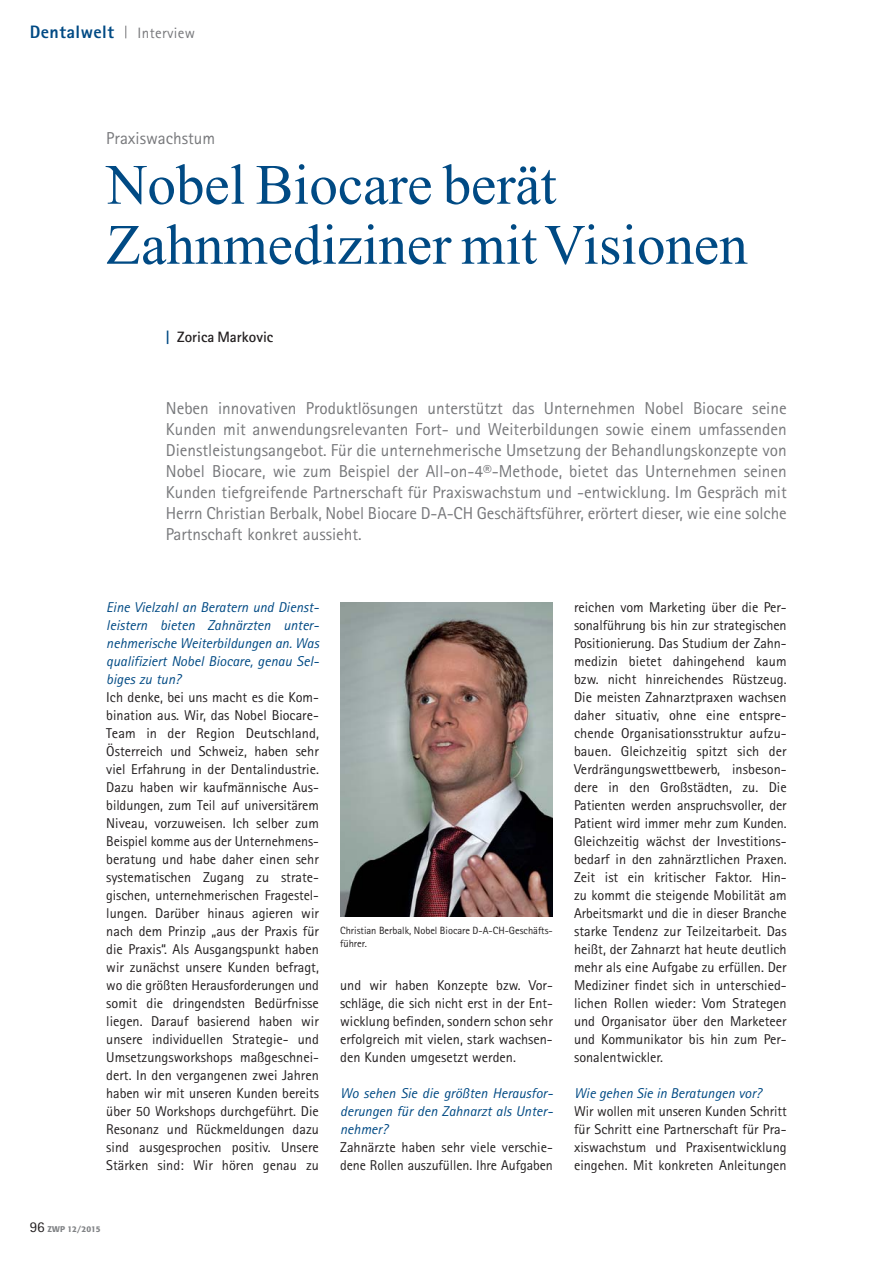
<style>
.page{position:relative;width:893px;height:1263px;background:#fff}
.page>*{position:absolute;margin:0;border:0;box-sizing:border-box;transform-origin:0 0}
.t1{font:57px/60px "Times New Roman";color:#004a84}
.t2{font:800 18px "Rotis Sans Serif";letter-spacing:.025em;color:#004a84}
.t3{font:17.25px/21px "Rotis Sans Serif";color:#77787b;text-align:justify}
.t4{font:700 15px "Rotis Sans Serif";color:#231f20}
.t5{font:15px "Rotis Sans Serif";letter-spacing:.025em;color:#77787b}
.t6{font:14.25px/18px "Rotis Sans Serif";color:#231f20;text-align:justify}
.t7{font:italic 14.25px/18px "Rotis Sans Serif";color:#004a84;text-align:justify}
.t8{font:10.5px/13.5px "Rotis Sans Serif";color:#231f20}
.t9{font:500 8.25px "Formata";letter-spacing:-.005em;color:#808285}
.s1{color:#004a84}
.s2{font-family:"Rotis Sans Serif";font-weight:400;font-size:15px;color:#231f20}
</style>
<div class="page">
<svg style="left:125px;top:26px;width:1px;height:12px"></svg>
<img style="left:340px;top:602px;width:213px;height:315px">
<p class="t2" style="left:30px;top:26px;width:86px">Dentalwelt</p>
<p class="t5" style="left:138px;top:28px;width:59px">Interview</p>
<p class="t3" style="left:106px;top:129px;width:111px">Praxiswachstum</p>
<h1 class="t1" style="left:106px;top:160px;width:643px">Nobel Biocare berät<br>Zahnmediziner mit Visionen</h1>
<p class="t4" style="left:166px;top:331px;width:109px"><span class="s1">|</span> Zorica Markovic</p>
<p class="t3" style="left:166px;top:399px;width:622px">Neben innovativen Produktlösungen unterstützt das Unternehmen Nobel Biocare seine Kunden mit anwendungsrelevanten Fort- und Weiterbildungen sowie einem umfassenden Dienstleistungsangebot. Für die unternehmerische Umsetzung der Behandlungskonzepte von Nobel Biocare, wie zum Beispiel der All-on-4®-Methode, bietet das Unternehmen seinen Kunden tiefgreifende Partnerschaft für Praxiswachstum und -entwicklung. Im Gespräch mit Herrn Christian Berbalk, Nobel Biocare D-A-CH Geschäftsführer, erörtert dieser, wie eine solche Partnschaft konkret aussieht.</p>
<p class="t7" style="left:106px;top:599px;width:214px">Eine Vielzahl an Beratern und Dienst&shy;leistern bieten Zahnärzten unter&shy;nehmerische Weiterbildungen an. Was qualifiziert Nobel Biocare, genau Sel&shy;biges zu tun?</p>
<p class="t6" style="left:106px;top:690px;width:214px">Ich denke, bei uns macht es die Kom&shy;bination aus. Wir, das Nobel Biocare-Team in der Region Deutschland, Österreich und Schweiz, haben sehr viel Erfahrung in der Dentalindustrie.<br>Dazu haben wir kaufmännische Aus&shy;bildungen, zum Teil auf universitärem Niveau, vorzuweisen. Ich selber zum Beispiel komme aus der Unternehmens&shy;beratung und habe daher einen sehr systematischen Zugang zu strate&shy;gischen, unternehmerischen Fragestel&shy;lungen. Darüber hinaus agieren wir nach dem Prinzip „aus der Praxis für die Praxis“. Als Ausgangspunkt haben wir zunächst unsere Kunden befragt, wo die größten Herausforderungen und somit die dringendsten Bedürfnisse liegen. Darauf basierend haben wir unsere individuellen Strategie- und Umsetzungsworkshops maßgeschnei&shy;dert. In den vergangenen zwei Jahren haben wir mit unseren Kunden bereits über 50 Workshops durchgeführt. Die Resonanz und Rückmeldungen dazu sind ausgesprochen positiv. Unsere Stärken sind: Wir hören genau zu</p>
<p class="t9" style="left:30px;top:1225px;width:72px"><span class="s2">96</span> ZWP 12/2015</p>
<p class="t8" style="left:340px;top:925px;width:214px">Christian Berbalk, Nobel Biocare D-A-CH-Geschäfts&shy;führer.</p>
<p class="t6" style="left:340px;top:978px;width:214px">und wir haben Konzepte bzw. Vor&shy;schläge, die sich nicht erst in der Ent&shy;wicklung befinden, sondern schon sehr erfolgreich mit vielen, stark wachsen&shy;den Kunden umgesetzt werden.</p>
<p class="t7" style="left:340px;top:1085px;width:214px">Wo sehen Sie die größten Herausfor&shy;derungen für den Zahnarzt als Unter&shy;nehmer?</p>
<p class="t6" style="left:340px;top:1140px;width:214px">Zahnärzte haben sehr viele verschie&shy;dene Rollen auszufüllen. Ihre Aufgaben</p>
<p class="t6" style="left:574px;top:600px;width:214px">reichen vom Marketing über die Per&shy;sonalführung bis hin zur strategischen Positionierung. Das Studium der Zahn&shy;medizin bietet dahingehend kaum bzw. nicht hinreichendes Rüstzeug.<br>Die meisten Zahnarztpraxen wachsen daher situativ, ohne eine entspre&shy;chende Organisationsstruktur aufzu&shy;bauen. Gleichzeitig spitzt sich der Verdrängungswettbewerb, insbeson&shy;dere in den Großstädten, zu. Die Patienten werden anspruchsvoller, der Patient wird immer mehr zum Kunden.<br>Gleichzeitig wächst der Investitions&shy;bedarf in den zahnärztlichen Praxen.<br>Zeit ist ein kritischer Faktor. Hin&shy;zu kommt die steigende Mobilität am Arbeitsmarkt und die in dieser Branche starke Tendenz zur Teilzeitarbeit. Das heißt, der Zahnarzt hat heute deutlich mehr als eine Aufgabe zu erfüllen. Der Mediziner findet sich in unterschied&shy;lichen Rollen wieder: Vom Strategen und Organisator über den Marketeer und Kommunikator bis hin zum Per&shy;sonalentwickler.</p>
<p class="t7" style="left:574px;top:1085px;width:189px">Wie gehen Sie in Beratungen vor?</p>
<p class="t6" style="left:574px;top:1104px;width:214px">Wir wollen mit unseren Kunden Schritt für Schritt eine Partnerschaft für Pra&shy;xiswachstum und Praxisentwicklung eingehen. Mit konkreten Anleitungen</p>
</div>
